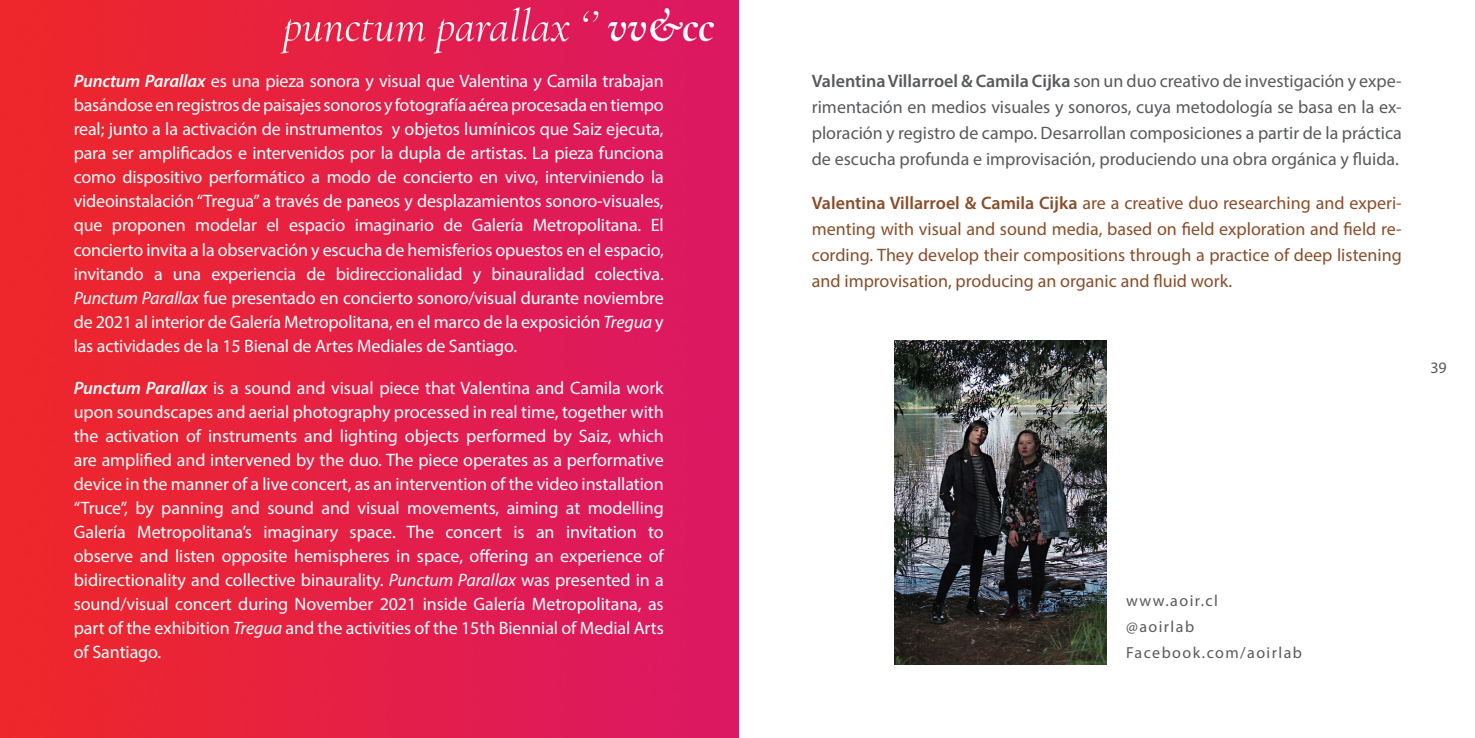
<style>
.page{position:relative;width:1475px;height:738px;background:#fff}
.page>*{position:absolute;margin:0;border:0;box-sizing:border-box;transform-origin:0 0}
.t1{font:18px/24px "Myriad Pro";letter-spacing:-.005em;color:#fff;text-align:justify}
.t2{font:18px/26px "Myriad Pro";color:#58595b;text-align:justify}
.t3{font:18px/26px "Myriad Pro";color:#8a4d29;text-align:justify}
.t4{font:16px/26px "Myriad Pro";letter-spacing:.09em;color:#58595b}
.s1{font-weight:600;font-style:italic}
.s2{font-style:italic}
.s3{font-weight:600}
</style>
<div class="page">
<img style="left:0;top:0;width:738px;height:737px">
<img style="left:894px;top:340px;width:212px;height:323px">
<p class="t1" style="left:74px;top:69px;width:591px"><span class="s1">Punctum Parallax</span> es una pieza sonora y visual que Valentina y Camila trabajan basándose en registros de paisajes sonoros y fotografía aérea procesada en tiempo real; junto a la activación de instrumentos y objetos lumínicos que Saiz ejecuta, para ser amplificados e intervenidos por la dupla de artistas. La pieza funciona como dispositivo performático a modo de concierto en vivo, interviniendo la videoinstalación “Tregua” a través de paneos y desplazamientos sonoro-visuales, que proponen modelar el espacio imaginario de Galería Metropolitana. El concierto invita a la observación y escucha de hemisferios opuestos en el espacio, invitando a una experiencia de bidireccionalidad y binauralidad colectiva.<br><span class="s2">Punctum Parallax</span> fue presentado en concierto sonoro/visual durante noviembre de 2021 al interior de Galería Metropolitana, en el marco de la exposición <span class="s2">Tregua</span> y las actividades de la 15 Bienal de Artes Mediales de Santiago.</p>
<p class="t1" style="left:74px;top:375px;width:591px"><span class="s1">Punctum Parallax</span> is a sound and visual piece that Valentina and Camila work upon soundscapes and aerial photography processed in real time, together with the activation of instruments and lighting objects performed by Saiz, which are amplified and intervened by the duo. The piece operates as a performative device in the manner of a live concert, as an intervention of the video installation “Truce”, by panning and sound and visual movements, aiming at modelling Galería Metropolitana’s imaginary space. The concert is an invitation to observe and listen opposite hemispheres in space, offering an experience of bidirectionality and collective binaurality. <span class="s2">Punctum Parallax</span> was presented in a sound/visual concert during November 2021 inside Galería Metropolitana, as part of the exhibition <span class="s2">Tregua</span> and the activities of the 15th Biennial of Medial Arts of Santiago.</p>
<p class="t2" style="left:811px;top:68px;width:591px"><span class="s3">Valentina Villarroel &amp; Camila Cijka</span> son un duo creativo de investigación y expe&shy;rimentación en medios visuales y sonoros, cuya metodología se basa en la ex&shy;ploración y registro de campo. Desarrollan composiciones a partir de la práctica de escucha profunda e improvisación, produciendo una obra orgánica y fluida.</p>
<p class="t3" style="left:811px;top:190px;width:591px"><span class="s3">Valentina Villarroel &amp; Camila Cijka</span> are a creative duo researching and experi&shy;menting with visual and sound media, based on field exploration and field re&shy;cording. They develop their compositions through a practice of deep listening and improvisation, producing an organic and fluid work.</p>
<p class="t4" style="left:1429px;top:353px;width:18px">39</p>
<p class="t4" style="left:1125px;top:586px;width:177px">www.aoir.cl<br>@aoirlab<br>Facebook.com/aoirlab</p>
</div>
